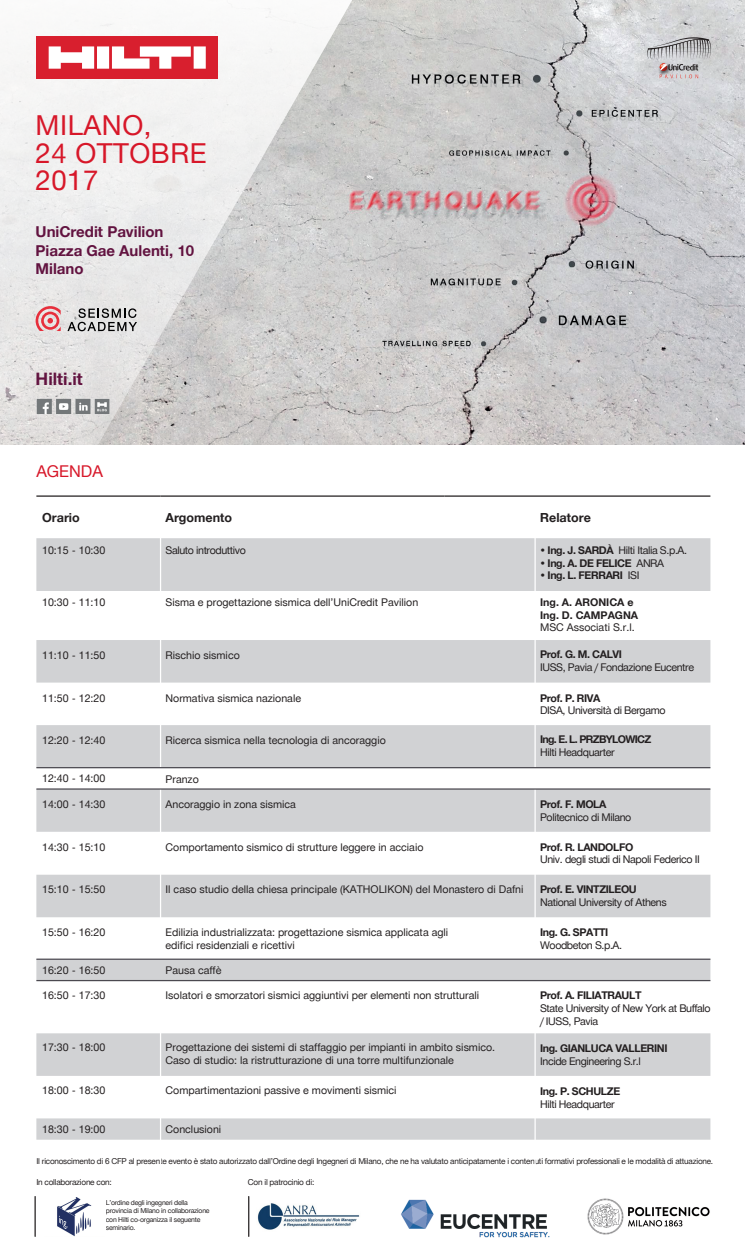
<style>
.page{position:relative;width:745px;height:1260px;background:#fff}
.page>*{position:absolute;margin:0;border:0;box-sizing:border-box;transform-origin:0 0}
.t1{font:27.5px/54.6px "Hilti";letter-spacing:.02em;color:#d71729}
.t2{font:700 17.12px "Hilti";color:#621340}
.t3{font:16.25px "Hilti";color:#d71729}
.t4{font:700 15px/18.6px "Hilti";color:#621340}
.t5{font:700 12.5px "Hilti";color:#231f20}
.t6{font:10.62px/12.8px "Hilti";color:#231f20}
.t7{font:10.62px/12.8px "Hilti";letter-spacing:-.035em;color:#231f20}
.t8{font:700 10.62px "Hilti";letter-spacing:-.035em;color:#231f20}
.t9{font:700 10.62px/12.8px "Hilti";color:#231f20}
.t10{font:700 10.62px "Hilti";letter-spacing:-.065em;color:#231f20}
.t11{font:8.25px "Hilti";letter-spacing:-.03em;color:#231f20}
.t12{font:8.12px "Hilti";letter-spacing:-.025em;color:#231f20}
.t13{font:6.88px/8.2px "Hilti";letter-spacing:-.03em;color:#231f20}
.s1{font-weight:700}
.s2{font-weight:400}
</style>
<div class="page">
<div style="left:36px;top:538px;width:674px;height:53px;background:#d1d2d4"></div>
<img style="left:354px;top:0;width:390px;height:444px">
<svg style="left:0;top:0;width:354px;height:444px"></svg>
<div style="left:37px;top:36px;width:181px;height:43px;background:#d81f2e"></div>
<svg style="left:49px;top:46px;width:157px;height:23px"></svg>
<hr style="left:36px;top:495px;width:124px;height:1px;background:#231f20">
<hr style="left:160px;top:495px;width:284px;height:1px;background:#231f20">
<hr style="left:444px;top:495px;width:266px;height:1px;background:#231f20">
<svg style="left:36px;top:306px;width:101px;height:26px;background:#bfabac"></svg>
<svg style="left:646px;top:37px;width:67px;height:41px;background:#bab7ba"></svg>
<img style="left:35px;top:398px;width:77px;height:17px">
<div style="left:36px;top:789px;width:674px;height:42px;background:#d1d2d4"></div>
<div style="left:36px;top:1118px;width:674px;height:21px;background:#d1d2d4"></div>
<div style="left:36px;top:640px;width:674px;height:42px;background:#d1d2d4"></div>
<div style="left:36px;top:874px;width:674px;height:43px;background:#d1d2d4"></div>
<div style="left:36px;top:1033px;width:674px;height:42px;background:#d1d2d4"></div>
<div style="left:36px;top:725px;width:674px;height:42px;background:#d1d2d4"></div>
<img style="left:587px;top:1198px;width:123px;height:37px">
<img style="left:257px;top:1203px;width:103px;height:27px">
<img style="left:57px;top:1197px;width:35px;height:39px">
<hr style="left:34px;top:1196px;width:2px;height:40px;background:#231f20">
<hr style="left:248px;top:1196px;width:1px;height:40px;background:#231f20">
<hr style="left:160px;top:503px;width:1px;height:663px;background:#fff">
<hr style="left:534px;top:503px;width:1px;height:663px;background:#fff">
<hr style="left:36px;top:767px;width:674px;height:1px;background:#4b4950">
<hr style="left:36px;top:788px;width:674px;height:1px;background:#4b4950">
<div style="left:36px;top:959px;width:674px;height:20px;background:#d1d2d4"></div>
<hr style="left:36px;top:958px;width:674px;height:1px;background:#4b4950">
<hr style="left:36px;top:979px;width:674px;height:2px;background:#4b4950">
<img style="left:401px;top:1199px;width:149px;height:39px">
<h1 class="t1" style="left:36px;top:98px;width:117px">MILANO,<br>2017</h1>
<h1 class="t1" style="left:36px;top:126px;width:172px">24 OTTOBRE</h1>
<h3 class="t4" style="left:36px;top:222px;width:160px">UniCredit Pavilion<br>Piazza Gae Aulenti, 10<br>Milano</h3>
<h2 class="t2" style="left:36px;top:369px;width:49px">Hilti.it</h2>
<h3 class="t3" style="left:36px;top:461px;width:68px">AGENDA</h3>
<p class="t5" style="left:42px;top:510px;width:39px">Orario</p>
<p class="t5" style="left:165px;top:510px;width:68px">Argomento</p>
<p class="t5" style="left:539px;top:510px;width:52px">Relatore</p>
<p class="t7" style="left:165px;top:544px;width:82px">Saluto introduttivo</p>
<p class="t7" style="left:539px;top:544px;width:148px"><span class="s1">• Ing. J. SARDÀ</span> Hilti Italia S.p.A.</p>
<p class="t8" style="left:539px;top:556px;width:125px">• Ing. A. DE FELICE <span class="s2">ANRA</span></p>
<p class="t8" style="left:539px;top:569px;width:101px">• Ing. L. FERRARI <span class="s2">ISI</span></p>
<p class="t6" style="left:42px;top:544px;width:65px">10:15 - 10:30</p>
<p class="t6" style="left:42px;top:596px;width:65px">10:30 - 11:10</p>
<p class="t6" style="left:42px;top:649px;width:65px">11:10 - 11:50</p>
<p class="t6" style="left:42px;top:691px;width:65px">11:50 - 12:20</p>
<p class="t6" style="left:165px;top:595px;width:254px">Sisma e progettazione sismica dell’UniCredit Pavilion</p>
<p class="t6" style="left:165px;top:649px;width:76px">Rischio sismico</p>
<p class="t6" style="left:165px;top:691px;width:137px">Normativa sismica nazionale</p>
<p class="t6" style="left:42px;top:734px;width:65px">12:20 - 12:40</p>
<p class="t6" style="left:165px;top:734px;width:222px">Ricerca sismica nella tecnologia di ancoraggio</p>
<p class="t6" style="left:42px;top:772px;width:65px">12:40 - 14:00</p>
<p class="t6" style="left:42px;top:798px;width:65px">14:00 - 14:30</p>
<p class="t6" style="left:42px;top:840px;width:65px">14:30 - 15:10</p>
<p class="t6" style="left:42px;top:883px;width:65px">15:10 - 15:50</p>
<p class="t6" style="left:165px;top:773px;width:35px">Pranzo</p>
<p class="t6" style="left:165px;top:797px;width:132px">Ancoraggio in zona sismica</p>
<p class="t6" style="left:165px;top:840px;width:259px">Comportamento sismico di strutture leggere in acciaio</p>
<p class="t6" style="left:165px;top:883px;width:359px">Il caso studio della chiesa principale (KATHOLIKON) del Monastero di Dafni</p>
<p class="t9" style="left:539px;top:595px;width:99px">Ing. A. ARONICA e<br>Ing. D. CAMPAGNA</p>
<p class="t6" style="left:539px;top:621px;width:96px">MSC Associati S.r.l.</p>
<p class="t8" style="left:539px;top:648px;width:83px">Prof. G. M. CALVI</p>
<p class="t7" style="left:539px;top:660px;width:155px">IUSS, Pavia / Fondazione Eucentre</p>
<p class="t8" style="left:539px;top:691px;width:62px">Prof. P. RIVA</p>
<p class="t7" style="left:539px;top:704px;width:127px">DISA, Università di Bergamo</p>
<p class="t10" style="left:539px;top:733px;width:113px">Ing. E. L. PRZBYLOWICZ</p>
<p class="t7" style="left:539px;top:745px;width:76px">Hilti Headquarter</p>
<p class="t8" style="left:539px;top:798px;width:68px">Prof. F. MOLA</p>
<p class="t7" style="left:539px;top:810px;width:93px">Politecnico di Milano</p>
<p class="t8" style="left:539px;top:840px;width:95px">Prof. R. LANDOLFO</p>
<p class="t7" style="left:539px;top:853px;width:161px">Univ. degli studi di Napoli Federico II</p>
<p class="t8" style="left:539px;top:883px;width:98px">Prof. E. VINTZILEOU</p>
<p class="t7" style="left:539px;top:896px;width:128px">National University of Athens</p>
<p class="t6" style="left:42px;top:925px;width:65px">15:50 - 16:20</p>
<p class="t8" style="left:539px;top:926px;width:70px">Ing. G. SPATTI</p>
<p class="t7" style="left:539px;top:938px;width:83px">Woodbeton S.p.A.</p>
<p class="t6" style="left:165px;top:925px;width:284px">Edilizia industrializzata: progettazione sismica applicata agli edifici residenziali e ricettivi</p>
<p class="t6" style="left:42px;top:963px;width:65px">16:20 - 16:50</p>
<p class="t6" style="left:165px;top:963px;width:57px">Pausa caffè</p>
<p class="t6" style="left:42px;top:989px;width:65px">16:50 - 17:30</p>
<p class="t6" style="left:42px;top:1040px;width:65px">17:30 - 18:00</p>
<p class="t6" style="left:42px;top:1083px;width:65px">18:00 - 18:30</p>
<p class="t6" style="left:42px;top:1122px;width:65px">18:30 - 19:00</p>
<p class="t6" style="left:165px;top:989px;width:315px">Isolatori e smorzatori sismici aggiuntivi per elementi non strutturali</p>
<p class="t6" style="left:165px;top:1040px;width:331px">Progettazione dei sistemi di staffaggio per impianti in ambito sismico.<br>Caso di studio: la ristrutturazione di una torre multifunzionale</p>
<p class="t6" style="left:165px;top:1083px;width:232px">Compartimentazioni passive e movimenti sismici</p>
<p class="t6" style="left:165px;top:1123px;width:57px">Conclusioni</p>
<p class="t8" style="left:539px;top:989px;width:103px">Prof. A. FILIATRAULT</p>
<p class="t7" style="left:539px;top:1002px;width:172px">State University of New York at Buffalo / IUSS, Pavia</p>
<p class="t8" style="left:539px;top:1042px;width:129px">Ing. GIANLUCA VALLERINI</p>
<p class="t7" style="left:539px;top:1054px;width:102px">Incide Engineering S.r.l</p>
<p class="t8" style="left:539px;top:1084px;width:82px">Ing. P. SCHULZE</p>
<p class="t7" style="left:539px;top:1097px;width:76px">Hilti Headquarter</p>
<p class="t12" style="left:36px;top:1156px;width:677px">Il riconoscimento di 6 CFP al presente evento è stato autorizzato dall’Ordine degli Ingegneri di Milano, che ne ha valutato anticipatamente i contenuti formativi professionali e le modalità di attuazione.</p>
<p class="t11" style="left:36px;top:1177px;width:77px">In collaborazione con:</p>
<p class="t13" style="left:106px;top:1198px;width:105px">L’ordine degli ingegneri della provincia di Milano in collaborazione con Hilti co-organizza il seguente seminario.</p>
<p class="t11" style="left:248px;top:1177px;width:68px">Con il patrocinio di:</p>
</div>
